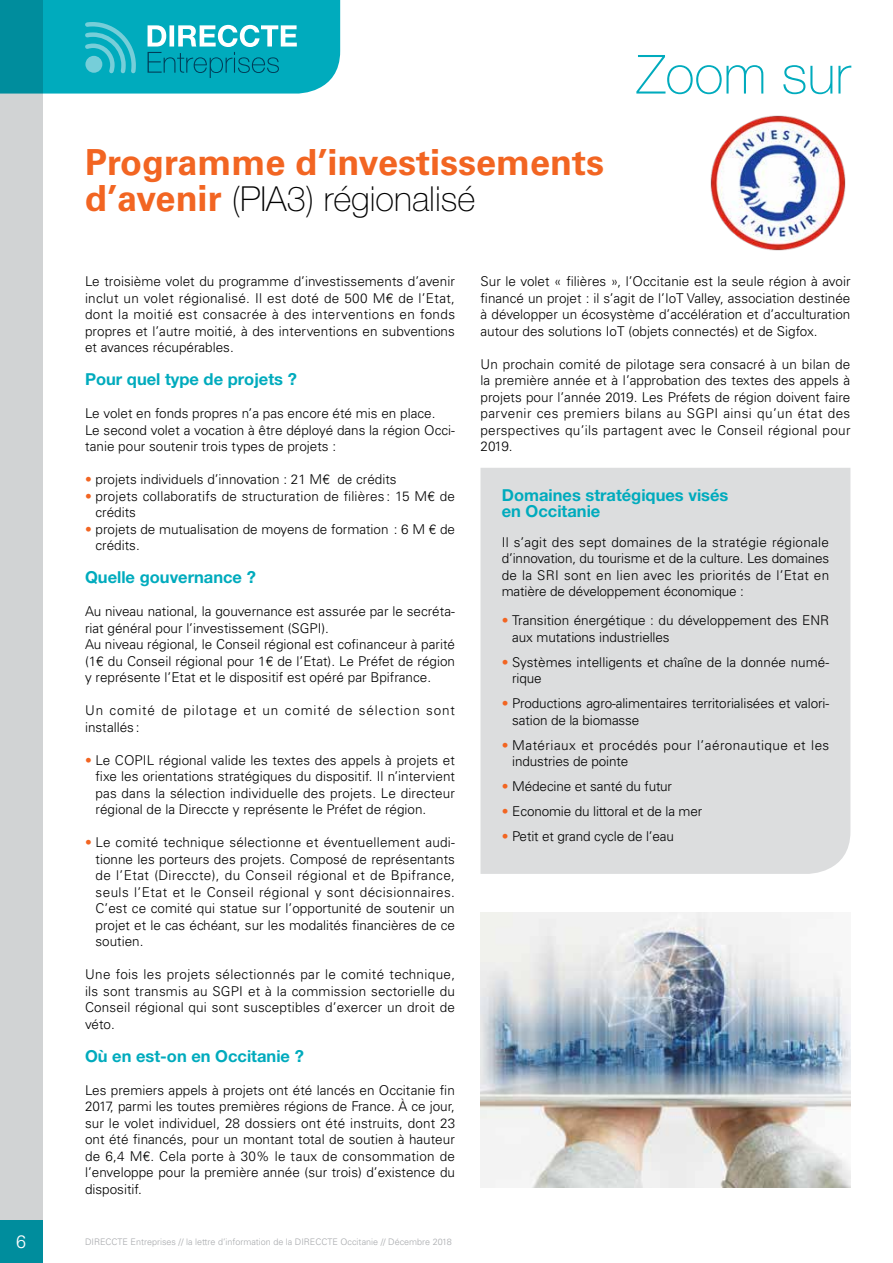
<style>
.page{position:relative;width:893px;height:1263px;background:#fff}
.page>*{position:absolute;margin:0;border:0;box-sizing:border-box;transform-origin:0 0}
.t1{font:100 54px "Helvetica Neue LT Pro";color:#00abbd}
.t2{font:700 36px "Univers LT Std";color:#f26522}
.t3{font:100 34.5px "Helvetica Neue LT Pro";color:#000}
.t4{font:300 18px "Univers LT Std";color:#fff}
.t5{font:700 16.5px/16.5px "Helvetica Neue LT Pro";color:#00abbd}
.t6{font:300 13.5px/16.5px "Univers LT Std";color:#000;text-align:justify}
.t7{font:300 13.5px/16.5px "Univers LT Std";letter-spacing:.035em;color:#000}
.t8{font:300 13.5px/16.5px "Univers LT Std";letter-spacing:.065em;color:#000}
.t9{font:300 9px "Univers LT Std";color:#a7a9ac}
.s1{font-family:"Univers LT Std";font-weight:700;font-size:36px;color:#f26522}
.s2{font-family:"Helvetica Neue LT Pro";color:#f26522}
</style>
<div class="page">
<div style="left:0;top:0;width:43px;height:1263px;background:#d1d3d4"></div>
<svg style="left:0;top:0;width:340px;height:94px;background:#14acbc"></svg>
<img style="left:710px;top:116px;width:135px;height:135px">
<svg style="left:480px;top:468px;width:370px;height:406px;background:#dddedf"></svg>
<img style="left:480px;top:912px;width:370px;height:275px">
<h2 class="t2" style="left:85px;top:141px;width:521px">Programme d’investissements</h2>
<h3 class="t3" style="left:85px;top:179px;width:392px"><span class="s1">d’avenir</span> (PIA3) régionalisé</h3>
<h1 class="t1" style="left:636px;top:43px;width:216px">Zoom sur</h1>
<p class="t6" style="left:85px;top:273px;width:372px">Le troisième volet du programme d’investissements d’avenir inclut un volet régionalisé. Il est doté de 500 M€ de l’Etat, dont la moitié est consacrée à des interventions en fonds propres et l’autre moitié, à des interventions en subventions et avances récupérables.</p>
<p class="t5" style="left:85px;top:371px;width:213px">Pour quel type de projets ?</p>
<p class="t6" style="left:85px;top:405px;width:371px;text-align:left">Le volet en fonds propres n’a pas encore été mis en place.<br>Le second volet a vocation à être déployé dans la région Occi&shy;tanie pour soutenir trois types de projets :</p>
<p class="t6" style="left:85px;top:471px;width:313px"><span class="s2">•</span> projets individuels d’innovation : 21 M€ de crédits</p>
<p class="t6" style="left:96px;top:488px;width:361px;text-indent:-11px"><span class="s2">•</span> projets collaboratifs de structuration de filières : 15 M€ de crédits</p>
<p class="t6" style="left:96px;top:521px;width:361px;text-indent:-11px"><span class="s2">•</span> projets de mutualisation de moyens de formation : 6 M € de crédits.</p>
<p class="t5" style="left:85px;top:569px;width:172px">Quelle gouvernance ?</p>
<p class="t6" style="left:85px;top:603px;width:371px;text-align:left">Au niveau national, la gouvernance est assurée par le secréta&shy;riat général pour l’investissement (SGPI).<br>Au niveau régional, le Conseil régional est cofinanceur à parité (1€ du Conseil régional pour 1€ de l’Etat). Le Préfet de région y représente l’Etat et le dispositif est opéré par Bpifrance.</p>
<p class="t8" style="left:85px;top:702px;width:371px">Un comité de pilotage et un comité de sélection sont installés :</p>
<p class="t6" style="left:96px;top:752px;width:361px;text-indent:-11px"><span class="s2">•</span> Le COPIL régional valide les textes des appels à projets et fixe les orientations stratégiques du dispositif. Il n’intervient pas dans la sélection individuelle des projets. Le directeur régional de la Direccte y représente le Préfet de région.</p>
<p class="t6" style="left:96px;top:834px;width:361px;text-indent:-11px"><span class="s2">•</span> Le comité technique sélectionne et éventuellement audi&shy;tionne les porteurs des projets. Composé de représentants de l’Etat (Direccte), du Conseil régional et de Bpifrance, seuls l’Etat et le Conseil régional y sont décisionnaires.<br>C’est ce comité qui statue sur l’opportunité de soutenir un projet et le cas échéant, sur les modalités financières de ce soutien.</p>
<p class="t6" style="left:85px;top:966px;width:372px">Une fois les projets sélectionnés par le comité technique, ils sont transmis au SGPI et à la commission sectorielle du Conseil régional qui sont susceptibles d’exercer un droit de véto.</p>
<p class="t5" style="left:85px;top:1047px;width:220px">Où en est-on en Occitanie ?</p>
<p class="t6" style="left:85px;top:1082px;width:372px">Les premiers appels à projets ont été lancés en Occitanie fin 2017, parmi les toutes premières régions de France. À ce jour, sur le volet individuel, 28 dossiers ont été instruits, dont 23 ont été financés, pour un montant total de soutien à hauteur de 6,4 M€. Cela porte à 30% le taux de consommation de l’enveloppe pour la première année (sur trois) d’existence du dispositif.</p>
<h3 class="t4" style="left:16px;top:1231px;width:12px">6</h3>
<p class="t9" style="left:85px;top:1236px;width:368px">DIRECCTE Entreprises // la lettre d’information de la DIRECCTE Occitanie // Décembre 2018</p>
<p class="t6" style="left:480px;top:273px;width:372px">Sur le volet « filières », l’Occitanie est la seule région à avoir financé un projet : il s’agit de l’IoT Valley, association destinée à développer un écosystème d’accélération et d’acculturation autour des solutions IoT (objets connectés) et de Sigfox.</p>
<p class="t6" style="left:480px;top:356px;width:371px">Un prochain comité de pilotage sera consacré à un bilan de la première année et à l’approbation des textes des appels à projets pour l’année 2019. Les Préfets de région doivent faire parvenir ces premiers bilans au SGPI ainsi qu’un état des perspectives qu’ils partagent avec le Conseil régional pour 2019.</p>
<p class="t5" style="left:502px;top:486px;width:228px">Domaines stratégiques visés en Occitanie</p>
<p class="t6" style="left:502px;top:533px;width:329px">Il s’agit des sept domaines de la stratégie régionale d’innovation, du tourisme et de la culture. Les domaines de la SRI sont en lien avec les priorités de l’Etat en matière de développement économique :</p>
<p class="t6" style="left:512px;top:612px;width:318px;text-indent:-11px"><span class="s2">•</span> Transition énergétique : du développement des ENR aux mutations industrielles</p>
<p class="t6" style="left:512px;top:654px;width:318px;text-indent:-11px"><span class="s2">•</span> Systèmes intelligents et chaîne de la donnée numé&shy;rique</p>
<p class="t6" style="left:512px;top:695px;width:318px;text-indent:-11px"><span class="s2">•</span> Productions agro-alimentaires territorialisées et valori&shy;sation de la biomasse</p>
<p class="t7" style="left:512px;top:737px;width:319px;text-indent:-11px"><span class="s2">•</span> Matériaux et procédés pour l’aéronautique et les industries de pointe</p>
<p class="t6" style="left:502px;top:778px;width:172px"><span class="s2">•</span> Médecine et santé du futur</p>
<p class="t6" style="left:502px;top:803px;width:202px"><span class="s2">•</span> Economie du littoral et de la mer</p>
<p class="t6" style="left:502px;top:828px;width:174px"><span class="s2">•</span> Petit et grand cycle de l’eau</p>
</div>
